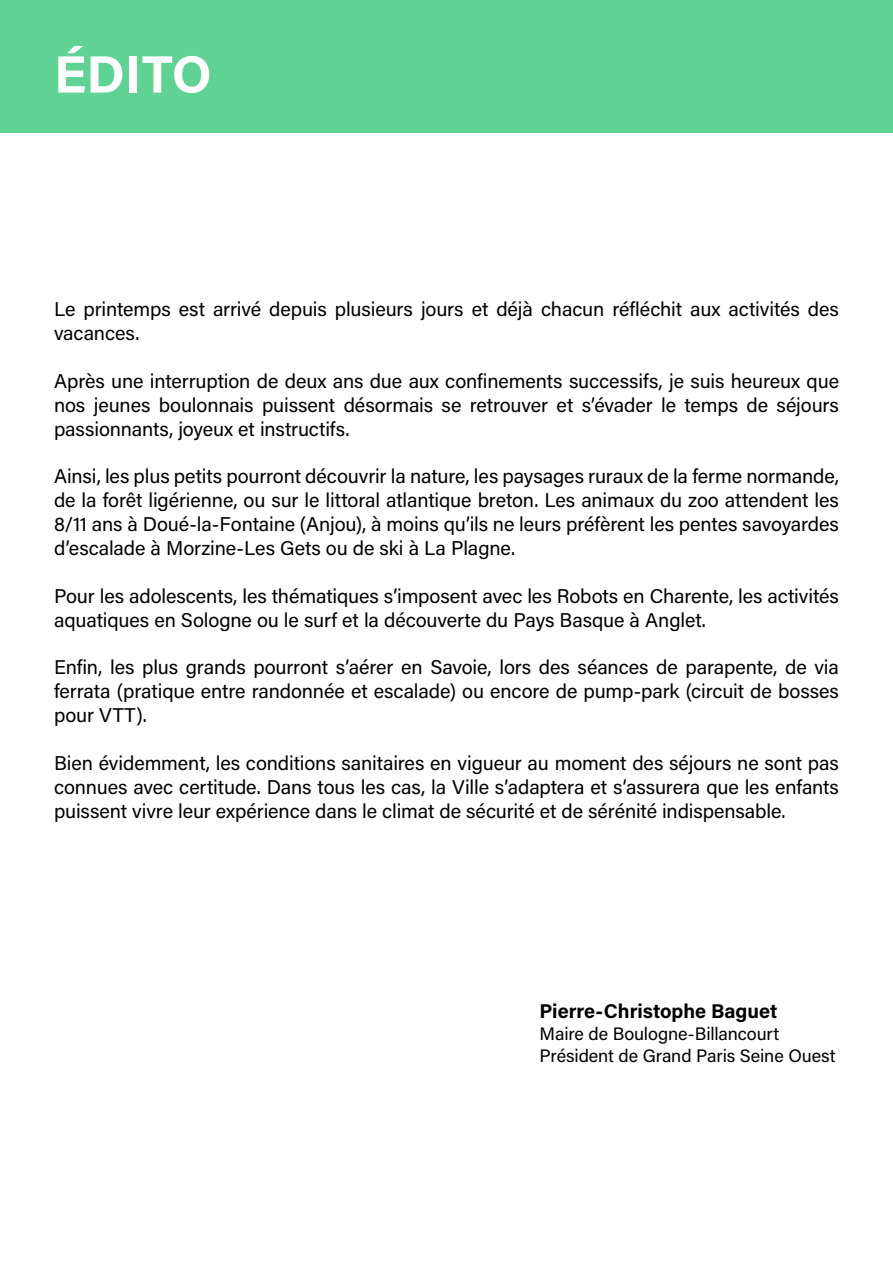
<style>
.page{position:relative;width:893px;height:1263px;background:#fff}
.page>*{position:absolute;margin:0;border:0;box-sizing:border-box;transform-origin:0 0}
.t1{font:700 52.5px "Acumin Pro";color:#fff}
.t2{font:19.95px/23.9px "Acumin Pro";letter-spacing:-.005em;color:#000;text-align:justify}
.t3{font:700 19.95px "Acumin Pro";color:#000}
.t4{font:18px/21.6px "Acumin Pro";letter-spacing:-.005em;color:#000}
</style>
<div class="page">
<div style="left:0;top:0;width:893px;height:132px;background:#60d394"></div>
<h1 class="t1" style="left:54px;top:37px;width:159px">ÉDITO</h1>
<p class="t2" style="left:54px;top:296px;width:786px">Le printemps est arrivé depuis plusieurs jours et déjà chacun réfléchit aux activités des vacances.</p>
<p class="t2" style="left:54px;top:368px;width:787px">Après une interruption de deux ans due aux confinements successifs, je suis heureux que nos jeunes boulonnais puissent désormais se retrouver et s’évader le temps de séjours passionnants, joyeux et instructifs.</p>
<p class="t2" style="left:54px;top:464px;width:786px">Ainsi, les plus petits pourront découvrir la nature, les paysages ruraux de la ferme normande, de la forêt ligérienne, ou sur le littoral atlantique breton. Les animaux du zoo attendent les 8/11 ans à Doué-la-Fontaine (Anjou), à moins qu’ils ne leurs préfèrent les pentes savoyardes d’escalade à Morzine-Les Gets ou de ski à La Plagne.</p>
<p class="t2" style="left:54px;top:583px;width:786px">Pour les adolescents, les thématiques s’imposent avec les Robots en Charente, les activités aquatiques en Sologne ou le surf et la découverte du Pays Basque à Anglet.</p>
<p class="t2" style="left:54px;top:655px;width:786px">Enfin, les plus grands pourront s’aérer en Savoie, lors des séances de parapente, de via ferrata (pratique entre randonnée et escalade) ou encore de pump-park (circuit de bosses pour VTT).</p>
<p class="t2" style="left:54px;top:750px;width:786px">Bien évidemment, les conditions sanitaires en vigueur au moment des séjours ne sont pas connues avec certitude. Dans tous les cas, la Ville s’adaptera et s’assurera que les enfants puissent vivre leur expérience dans le climat de sécurité et de sérénité indispensable.</p>
<p class="t3" style="left:539px;top:997px;width:239px">Pierre-Christophe Baguet</p>
<p class="t4" style="left:539px;top:1022px;width:298px">Maire de Boulogne-Billancourt<br>Président de Grand Paris Seine Ouest</p>
</div>
